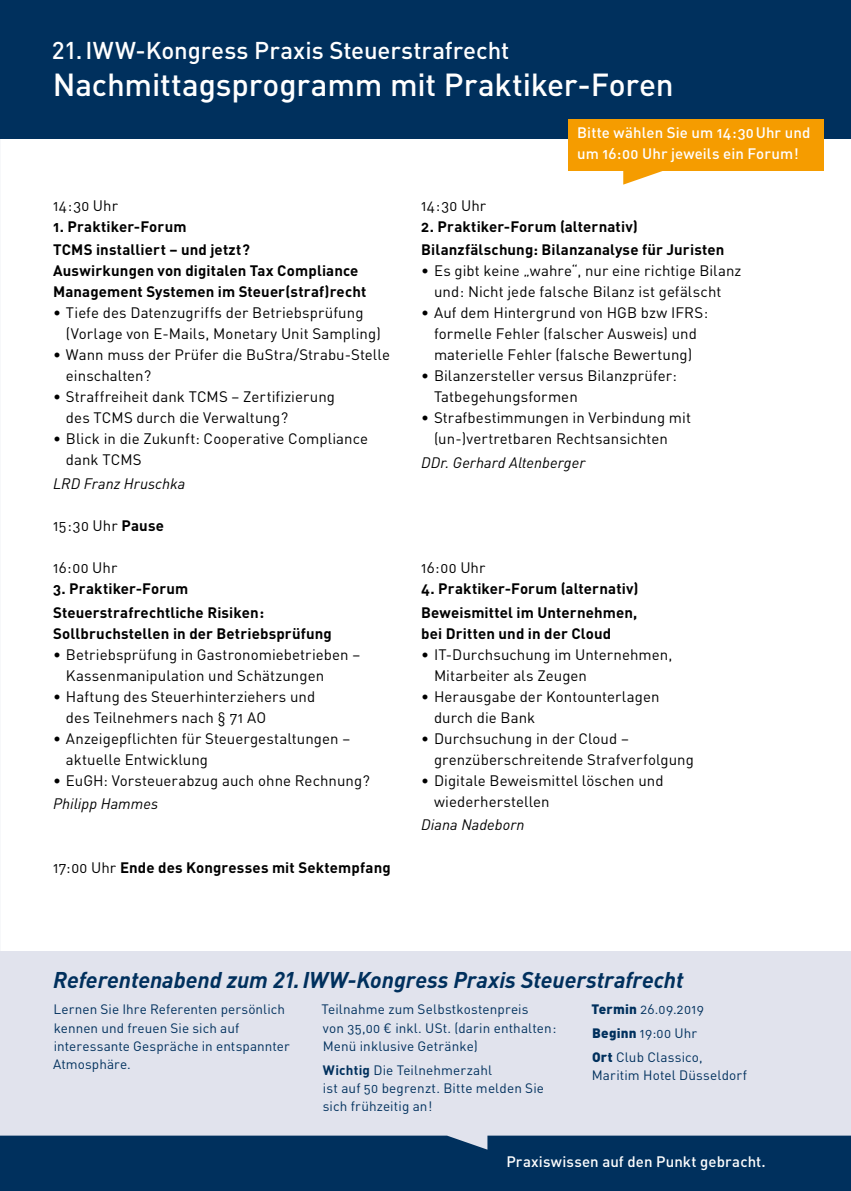
<style>
.page{position:relative;width:851px;height:1191px;background:#fff}
.page>*{position:absolute;margin:0;border:0;box-sizing:border-box;transform-origin:0 0}
.t1{font:500 31.5px "DIN Pro";letter-spacing:-.005em;color:#fff}
.t2{font:500 24px "DIN Pro";letter-spacing:-.005em;color:#fff}
.t3{font:italic 700 22.5px "DIN Pro";color:#00305d}
.t4{font:15px/21px "DIN Pro";letter-spacing:.005em;color:#000}
.t5{font:700 15px/23.7px "DIN Pro";letter-spacing:.01em;color:#000}
.t6{font:500 15px/21px "DIN Pro";letter-spacing:.005em;color:#fff}
.t7{font:italic 15px "DIN Pro";letter-spacing:.005em;color:#000}
.t8{font:13.5px/18.3px "DIN Pro";letter-spacing:.01em;color:#00305d}
.s1{font-weight:700}
.s2{font-weight:400}
.s3{font-weight:900}
</style>
<div class="page">
<div style="left:0;top:951px;width:850px;height:210px;background:#e1e3ed"></div>
<div style="left:0;top:1135px;width:850px;height:56px;background:#00305d"></div>
<div style="left:0;top:0;width:850px;height:138px;background:#00305d"></div>
<svg style="left:623px;top:171px;width:40px;height:14px"></svg>
<div style="left:568px;top:119px;width:255px;height:52px;background:#f59c00"></div>
<h2 class="t2" style="left:52px;top:34px;width:459px">21. IWW-Kongress Praxis Steuerstrafrecht</h2>
<h1 class="t1" style="left:53px;top:63px;width:622px">Nachmittagsprogramm mit Praktiker-Foren</h1>
<p class="t4" style="left:53px;top:194px;width:66px">14:30 Uhr</p>
<p class="t5" style="left:53px;top:214px;width:198px">1. Praktiker-Forum<br>TCMS installiert – und jetzt?</p>
<p class="t5" style="left:53px;top:260px;width:314px;line-height:21px">Auswirkungen von digitalen Tax Compliance<br>Management Systemen im Steuer(straf)recht</p>
<p class="t4" style="left:66px;top:302px;width:316px;text-indent:-13px">• Tiefe des Datenzugriffs der Betriebsprüfung (Vorlage von E-Mails, Monetary Unit Sampling)</p>
<p class="t4" style="left:66px;top:344px;width:325px;text-indent:-13px">• Wann muss der Prüfer die BuStra/Strabu-Stelle einschalten?</p>
<p class="t4" style="left:66px;top:386px;width:270px;text-indent:-13px">• Straffreiheit dank TCMS – Zertifizierung des TCMS durch die Verwaltung?</p>
<p class="t4" style="left:66px;top:428px;width:303px;text-indent:-13px">• Blick in die Zukunft: Cooperative Compliance dank TCMS</p>
<p class="t7" style="left:53px;top:474px;width:134px">LRD Franz Hruschka</p>
<p class="t4" style="left:53px;top:514px;width:112px">15:30 Uhr <span class="s1">Pause</span></p>
<p class="t4" style="left:53px;top:556px;width:66px">16:00 Uhr</p>
<p class="t5" style="left:53px;top:576px;width:212px">3. Praktiker-Forum<br>Steuerstrafrechtliche Risiken:</p>
<p class="t5" style="left:53px;top:621px;width:280px">Sollbruchstellen in der Betriebsprüfung</p>
<p class="t4" style="left:66px;top:643px;width:296px;text-indent:-13px">• Betriebsprüfung in Gastronomiebetrieben –<br>Kassenmanipulation und Schätzungen</p>
<p class="t4" style="left:66px;top:685px;width:251px;text-indent:-13px">• Haftung des Steuerhinterziehers und des Teilnehmers nach § 71 AO</p>
<p class="t4" style="left:66px;top:727px;width:286px;text-indent:-13px">• Anzeigepflichten für Steuergestaltungen – aktuelle Entwicklung</p>
<p class="t4" style="left:53px;top:769px;width:318px">• EuGH: Vorsteuerabzug auch ohne Rechnung?</p>
<p class="t7" style="left:53px;top:794px;width:106px">Philipp Hammes</p>
<p class="t5" style="left:53px;top:854px;width:339px"><span class="s2">17:00 Uhr</span> Ende des Kongresses mit Sektempfang</p>
<p class="t6" style="left:577px;top:122px;width:234px">Bitte wählen Sie um 14:30 Uhr und um 16:00 Uhr jeweils ein Forum!</p>
<p class="t4" style="left:421px;top:194px;width:66px">14:30 Uhr</p>
<p class="t5" style="left:421px;top:214px;width:304px">2. Praktiker-Forum (alternativ)<br>Bilanzfälschung: Bilanzanalyse für Juristen</p>
<p class="t4" style="left:421px;top:260px;width:321px;text-align:center">• Es gibt keine „wahre“, nur eine richtige Bilanz und: Nicht jede falsche Bilanz ist gefälscht</p>
<p class="t4" style="left:421px;top:302px;width:288px;text-align:center">• Auf dem Hintergrund von HGB bzw IFRS: formelle Fehler (falscher Ausweis) und materielle Fehler (falsche Bewertung)</p>
<p class="t4" style="left:434px;top:365px;width:244px;text-indent:-13px">• Bilanzersteller versus Bilanzprüfer:<br>Tatbegehungsformen</p>
<p class="t4" style="left:434px;top:407px;width:258px;text-indent:-13px">• Strafbestimmungen in Verbindung mit (un-)vertretbaren Rechtsansichten</p>
<p class="t7" style="left:421px;top:453px;width:166px">DDr. Gerhard Altenberger</p>
<p class="t4" style="left:421px;top:556px;width:66px">16:00 Uhr</p>
<p class="t5" style="left:421px;top:576px;width:219px">4. Praktiker-Forum (alternativ)<br>Beweismittel im Unternehmen,</p>
<p class="t5" style="left:421px;top:621px;width:191px">bei Dritten und in der Cloud</p>
<p class="t4" style="left:434px;top:643px;width:240px;text-indent:-13px">• IT-Durchsuchung im Unternehmen,<br>Mitarbeiter als Zeugen</p>
<p class="t4" style="left:434px;top:685px;width:227px;text-indent:-13px">• Herausgabe der Kontounterlagen durch die Bank</p>
<p class="t4" style="left:434px;top:727px;width:261px;text-indent:-13px">• Durchsuchung in der Cloud – grenzüberschreitende Strafverfolgung</p>
<p class="t4" style="left:434px;top:769px;width:231px;text-indent:-13px">• Digitale Beweismittel löschen und wiederherstellen</p>
<p class="t7" style="left:421px;top:815px;width:105px">Diana Nadeborn</p>
<h3 class="t3" style="left:53px;top:964px;width:632px">Referentenabend zum 21. IWW-Kongress Praxis Steuerstrafrecht</h3>
<p class="t8" style="left:53px;top:999px;width:238px">Lernen Sie Ihre Referenten persönlich kennen und freuen Sie sich auf<br>inte ressante Gespräche in entspannter<br>Atmosphäre.</p>
<p class="t8" style="left:321px;top:999px;width:236px">Teilnahme zum Selbstkostenpreis<br>von 35,00 € inkl. USt. (darin enthalten:<br>Menü inklusive Getränke)</p>
<p class="t8" style="left:322px;top:1060px;width:223px"><span class="s1">Wichtig</span> Die Teilnehmerzahl<br>ist auf 50 begrenzt. Bitte melden Sie sich frühzeitig an!</p>
<p class="t8" style="left:591px;top:997px;width:114px;line-height:23.7px"><span class="s3">Termin</span> 26.09.2019<br><span class="s3">Beginn</span> 19:00 Uhr<br><span class="s3">Ort</span> Club Classico,</p>
<p class="t8" style="left:591px;top:1065px;width:157px">Maritim Hotel Düsseldorf</p>
<p class="t6" style="left:506px;top:1150px;width:261px">Praxiswissen auf den Punkt gebracht.</p>
</div>
